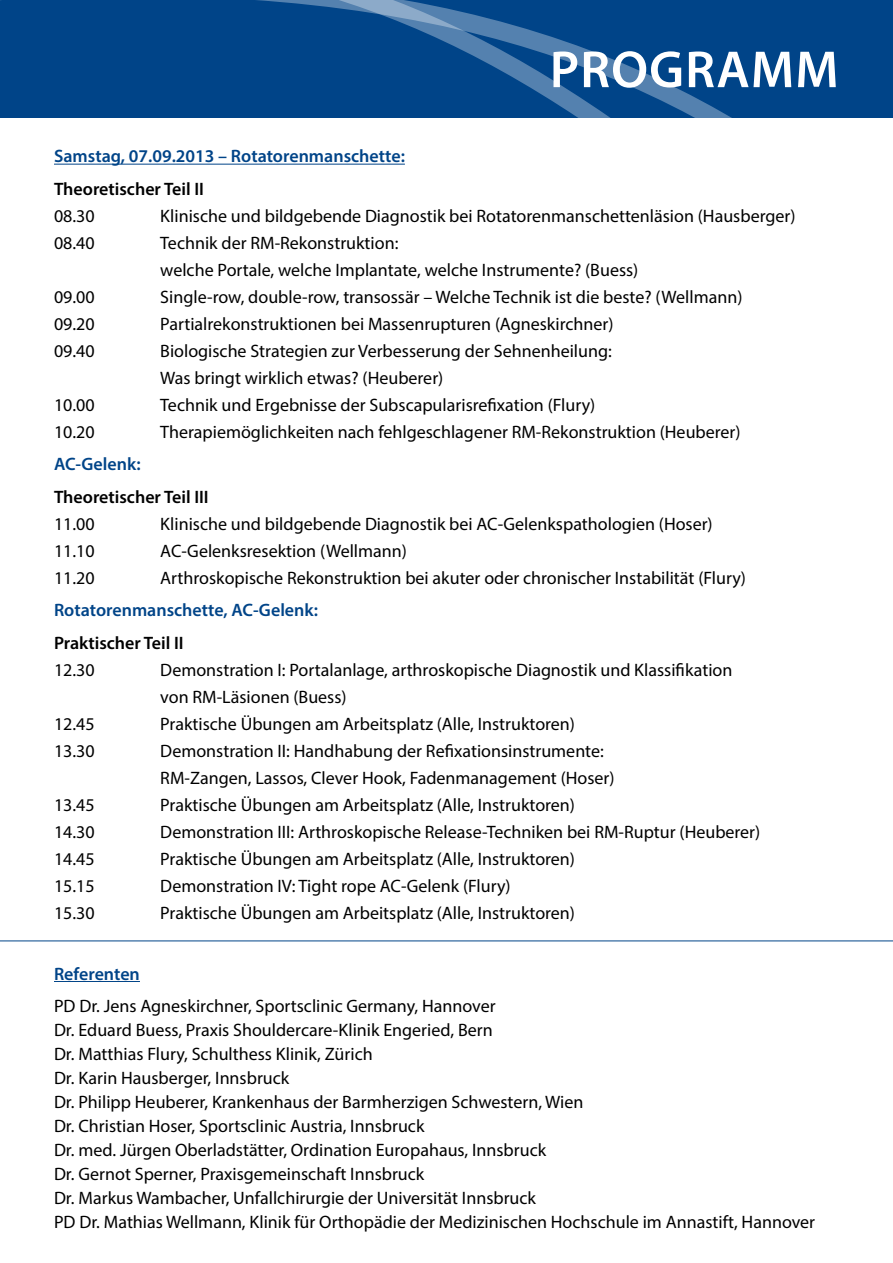
<style>
.page{position:relative;width:893px;height:1263px;background:#fff}
.page>*{position:absolute;margin:0;border:0;box-sizing:border-box;transform-origin:0 0}
.t1{font:600 52.5px "Myriad Pro";letter-spacing:.02em;color:#fff}
.t2{font:18px/24px "Myriad Pro";color:#000}
.t3{font:600 18px "Myriad Pro";color:#048}
.t4{font:600 18px "Myriad Pro";color:#000}
</style>
<div class="page">
<div style="left:768px;top:0;width:125px;height:118px;background:#048"></div>
<svg style="left:0;top:0;width:768px;height:118px"></svg>
<hr style="left:0;top:940px;width:893px;height:1px;background:#048">
<hr style="left:54px;top:164px;width:351px;height:1px;background:#048">
<hr style="left:54px;top:981px;width:86px;height:1px;background:#048">
<h1 class="t1" style="left:550px;top:36px;width:290px">PROGRAMM</h1>
<p class="t3" style="left:54px;top:145px;width:352px">Samstag, 07.09.2013 – Rotatorenmanschette:</p>
<p class="t4" style="left:54px;top:177px;width:151px">Theoretischer Teil II</p>
<p class="t2" style="left:54px;top:204px;width:42px">08.30</p>
<p class="t2" style="left:160px;top:204px;width:637px">Klinische und bildgebende Diagnostik bei Rotatorenmanschettenläsion (Hausberger)</p>
<p class="t2" style="left:54px;top:231px;width:42px">08.40</p>
<p class="t2" style="left:160px;top:229px;width:480px;line-height:27px">Technik der RM-Rekonstruktion:<br>welche Portale, welche Implantate, welche Instrumente? (Buess)</p>
<p class="t2" style="left:54px;top:285px;width:42px">09.00</p>
<p class="t2" style="left:160px;top:285px;width:584px">Single-row, double-row, transossär – Welche Technik ist die beste? (Wellmann)</p>
<p class="t2" style="left:54px;top:312px;width:42px">09.20</p>
<p class="t2" style="left:160px;top:312px;width:455px">Partialrekonstruktionen bei Massenrupturen (Agneskirchner)</p>
<p class="t2" style="left:54px;top:339px;width:42px">09.40</p>
<p class="t2" style="left:160px;top:337px;width:453px;line-height:27px">Biologische Strategien zur Verbesserung der Sehnenheilung:<br>Was bringt wirklich etwas? (Heuberer)</p>
<p class="t2" style="left:54px;top:393px;width:42px">10.00</p>
<p class="t2" style="left:160px;top:393px;width:437px">Technik und Ergebnisse der Subscapularisrefixation (Flury)</p>
<p class="t2" style="left:54px;top:420px;width:42px">10.20</p>
<p class="t2" style="left:160px;top:420px;width:582px">Therapiemöglichkeiten nach fehlgeschlagener RM-Rekonstruktion (Heuberer)</p>
<p class="t3" style="left:54px;top:453px;width:88px">AC-Gelenk:</p>
<p class="t4" style="left:54px;top:485px;width:156px">Theoretischer Teil III</p>
<p class="t2" style="left:54px;top:512px;width:42px">11.00</p>
<p class="t2" style="left:160px;top:512px;width:554px">Klinische und bildgebende Diagnostik bei AC-Gelenkspathologien (Hoser)</p>
<p class="t2" style="left:54px;top:539px;width:42px">11.10</p>
<p class="t2" style="left:160px;top:539px;width:248px">AC-Gelenksresektion (Wellmann)</p>
<p class="t2" style="left:54px;top:566px;width:42px">11.20</p>
<p class="t2" style="left:160px;top:566px;width:587px">Arthroskopische Rekonstruktion bei akuter oder chronischer Instabilität (Flury)</p>
<p class="t3" style="left:54px;top:599px;width:266px">Rotatorenmanschette, AC-Gelenk:</p>
<p class="t4" style="left:54px;top:631px;width:131px">Praktischer Teil II</p>
<p class="t2" style="left:54px;top:658px;width:42px">12.30</p>
<p class="t2" style="left:160px;top:656px;width:574px;line-height:27px">Demonstration I: Portalanlage, arthroskopische Diagnostik und Klassifikation von RM-Läsionen (Buess)</p>
<p class="t2" style="left:54px;top:712px;width:42px">12.45</p>
<p class="t2" style="left:160px;top:712px;width:416px">Praktische Übungen am Arbeitsplatz (Alle, Instruktoren)</p>
<p class="t2" style="left:54px;top:739px;width:42px">13.30</p>
<p class="t2" style="left:160px;top:737px;width:456px;line-height:27px">Demonstration II: Handhabung der Refixationsinstrumente:<br>RM-Zangen, Lassos, Clever Hook, Fadenmanagement (Hoser)</p>
<p class="t2" style="left:54px;top:793px;width:42px">13.45</p>
<p class="t2" style="left:160px;top:793px;width:416px">Praktische Übungen am Arbeitsplatz (Alle, Instruktoren)</p>
<p class="t2" style="left:54px;top:820px;width:42px">14.30</p>
<p class="t2" style="left:160px;top:820px;width:601px">Demonstration III: Arthroskopische Release-Techniken bei RM-Ruptur (Heuberer)</p>
<p class="t2" style="left:54px;top:847px;width:42px">14.45</p>
<p class="t2" style="left:160px;top:847px;width:416px">Praktische Übungen am Arbeitsplatz (Alle, Instruktoren)</p>
<p class="t2" style="left:54px;top:874px;width:42px">15.15</p>
<p class="t2" style="left:160px;top:874px;width:352px">Demonstration IV: Tight rope AC-Gelenk (Flury)</p>
<p class="t2" style="left:54px;top:901px;width:42px">15.30</p>
<p class="t2" style="left:160px;top:901px;width:416px">Praktische Übungen am Arbeitsplatz (Alle, Instruktoren)</p>
<p class="t3" style="left:54px;top:962px;width:87px">Referenten</p>
<p class="t2" style="left:54px;top:994px;width:763px">PD Dr. Jens Agneskirchner, Sportsclinic Germany, Hannover<br>Dr. Eduard Buess, Praxis Shouldercare-Klinik Engeried, Bern<br>Dr. Matthias Flury, Schulthess Klinik, Zürich<br>Dr. Karin Hausberger, Innsbruck<br>Dr. Philipp Heuberer, Krankenhaus der Barmherzigen Schwestern, Wien<br>Dr. Christian Hoser, Sportsclinic Austria, Innsbruck<br>Dr. med. Jürgen Oberladstätter, Ordination Europahaus, Innsbruck<br>Dr. Gernot Sperner, Praxisgemeinschaft Innsbruck<br>Dr. Markus Wambacher, Unfallchirurgie der Universität Innsbruck<br>PD Dr. Mathias Wellmann, Klinik für Orthopädie der Medizinischen Hochschule im Annastift, Hannover</p>
</div>
